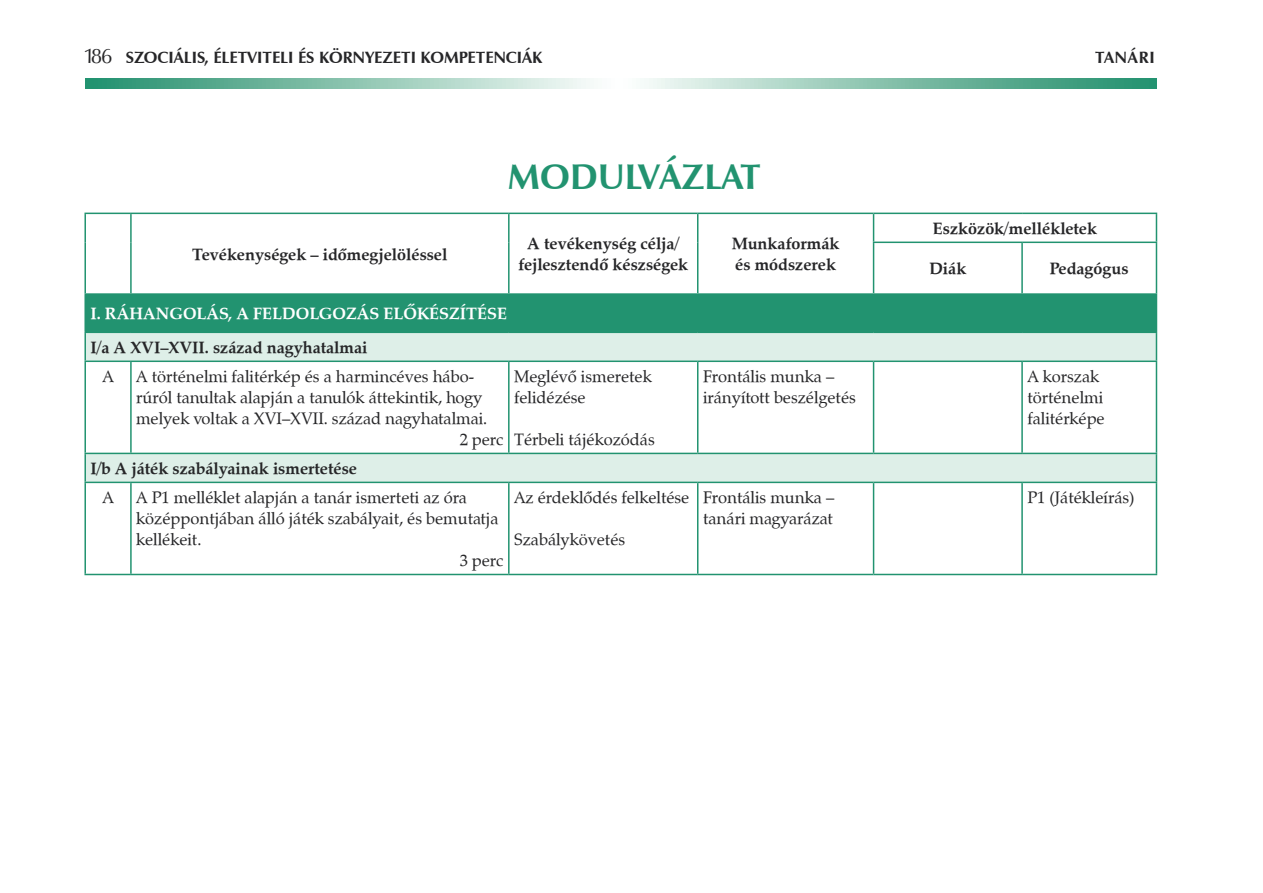
<style>
.page{position:relative;width:1263px;height:893px;background:#fff}
.page>*{position:absolute;margin:0;border:0;box-sizing:border-box;transform-origin:0 0}
.t1{font:700 36px "Zapf Humanist 601 PFL";color:#229370}
.t2{font:16.5px/21px "Zapf Calligraphic 801 PFL";color:#262628}
.t3{font:700 16.5px/21px "Zapf Calligraphic 801 PFL";color:#262628}
.t4{font:700 16.5px/33.6px "Zapf Calligraphic 801 PFL";color:#fff}
.t5{font:700 16.5px "Zapf Humanist 601 PFL";color:#262628}
.s1{font-weight:400;font-size:21px}
.s2{color:#262628}
.s3{font-weight:400}
</style>
<div class="page">
<svg style="left:85px;top:78px;width:1072px;height:11px"></svg>
<div style="left:85px;top:294px;width:1071px;height:38px;background:#229370"></div>
<svg style="left:86px;top:333px;width:1070px;height:149px"></svg>
<hr style="left:84px;top:213px;width:47px;height:1px;background:#229370">
<hr style="left:84px;top:214px;width:2px;height:28px;background:#229370">
<hr style="left:131px;top:213px;width:378px;height:1px;background:#229370">
<hr style="left:130px;top:214px;width:2px;height:28px;background:#229370">
<hr style="left:509px;top:213px;width:189px;height:1px;background:#229370">
<hr style="left:508px;top:214px;width:2px;height:28px;background:#229370">
<hr style="left:698px;top:213px;width:175px;height:1px;background:#229370">
<svg style="left:697px;top:214px;width:1px;height:28px"></svg>
<hr style="left:873px;top:213px;width:149px;height:1px;background:#229370">
<svg style="left:873px;top:214px;width:1px;height:28px"></svg>
<hr style="left:1022px;top:213px;width:135px;height:1px;background:#229370">
<svg style="left:1156px;top:214px;width:1px;height:28px"></svg>
<hr style="left:84px;top:242px;width:2px;height:51px;background:#229370">
<hr style="left:130px;top:242px;width:2px;height:51px;background:#229370">
<hr style="left:508px;top:242px;width:2px;height:51px;background:#229370">
<hr style="left:697px;top:242px;width:1px;height:51px;background:#229370">
<hr style="left:873px;top:242px;width:149px;height:1px;background:#229370">
<hr style="left:873px;top:243px;width:1px;height:50px;background:#229370">
<hr style="left:1022px;top:242px;width:135px;height:1px;background:#229370">
<hr style="left:1021px;top:243px;width:2px;height:50px;background:#229370">
<hr style="left:1156px;top:243px;width:1px;height:50px;background:#229370">
<hr style="left:84px;top:293px;width:47px;height:2px;background:#229370">
<hr style="left:84px;top:295px;width:2px;height:37px;background:#229370">
<hr style="left:131px;top:293px;width:378px;height:2px;background:#229370">
<hr style="left:509px;top:293px;width:189px;height:2px;background:#229370">
<hr style="left:698px;top:293px;width:175px;height:2px;background:#229370">
<hr style="left:873px;top:293px;width:149px;height:2px;background:#229370">
<hr style="left:1022px;top:293px;width:135px;height:2px;background:#229370">
<hr style="left:1156px;top:295px;width:1px;height:37px;background:#229370">
<hr style="left:84px;top:332px;width:47px;height:1px;background:#229370">
<hr style="left:84px;top:333px;width:2px;height:28px;background:#229370">
<hr style="left:131px;top:332px;width:378px;height:1px;background:#229370">
<hr style="left:509px;top:332px;width:189px;height:1px;background:#229370">
<hr style="left:698px;top:332px;width:175px;height:1px;background:#229370">
<hr style="left:873px;top:332px;width:149px;height:1px;background:#229370">
<hr style="left:1022px;top:332px;width:135px;height:1px;background:#229370">
<svg style="left:1156px;top:333px;width:1px;height:28px"></svg>
<hr style="left:84px;top:361px;width:47px;height:1px;background:#229370">
<hr style="left:84px;top:362px;width:2px;height:91px;background:#229370">
<hr style="left:131px;top:361px;width:378px;height:1px;background:#229370">
<hr style="left:130px;top:362px;width:2px;height:91px;background:#229370">
<hr style="left:509px;top:361px;width:189px;height:1px;background:#229370">
<hr style="left:508px;top:362px;width:2px;height:91px;background:#229370">
<hr style="left:698px;top:361px;width:175px;height:1px;background:#229370">
<hr style="left:697px;top:362px;width:1px;height:91px;background:#229370">
<hr style="left:873px;top:361px;width:149px;height:1px;background:#229370">
<hr style="left:873px;top:362px;width:1px;height:91px;background:#229370">
<hr style="left:1022px;top:361px;width:135px;height:1px;background:#229370">
<hr style="left:1021px;top:362px;width:2px;height:91px;background:#229370">
<hr style="left:1156px;top:362px;width:1px;height:91px;background:#229370">
<hr style="left:84px;top:453px;width:47px;height:1px;background:#229370">
<hr style="left:84px;top:454px;width:2px;height:28px;background:#229370">
<hr style="left:131px;top:453px;width:378px;height:1px;background:#229370">
<hr style="left:509px;top:453px;width:189px;height:1px;background:#229370">
<hr style="left:698px;top:453px;width:175px;height:1px;background:#229370">
<hr style="left:873px;top:453px;width:149px;height:1px;background:#229370">
<hr style="left:1022px;top:453px;width:135px;height:1px;background:#229370">
<svg style="left:1156px;top:454px;width:1px;height:28px"></svg>
<hr style="left:84px;top:482px;width:47px;height:1px;background:#229370">
<hr style="left:84px;top:483px;width:2px;height:91px;background:#229370">
<hr style="left:131px;top:482px;width:378px;height:1px;background:#229370">
<hr style="left:130px;top:483px;width:2px;height:91px;background:#229370">
<hr style="left:509px;top:482px;width:189px;height:1px;background:#229370">
<hr style="left:508px;top:483px;width:2px;height:91px;background:#229370">
<hr style="left:698px;top:482px;width:175px;height:1px;background:#229370">
<hr style="left:697px;top:483px;width:1px;height:91px;background:#229370">
<hr style="left:873px;top:482px;width:149px;height:1px;background:#229370">
<hr style="left:873px;top:483px;width:1px;height:91px;background:#229370">
<hr style="left:1022px;top:482px;width:135px;height:1px;background:#229370">
<hr style="left:1021px;top:483px;width:2px;height:91px;background:#229370">
<hr style="left:1156px;top:483px;width:1px;height:91px;background:#229370">
<hr style="left:84px;top:574px;width:47px;height:1px;background:#229370">
<hr style="left:131px;top:574px;width:378px;height:1px;background:#229370">
<hr style="left:509px;top:574px;width:189px;height:1px;background:#229370">
<hr style="left:698px;top:574px;width:175px;height:1px;background:#229370">
<hr style="left:873px;top:574px;width:149px;height:1px;background:#229370">
<hr style="left:1022px;top:574px;width:135px;height:1px;background:#229370">
<p class="t5" style="left:83px;top:47px;width:460px"><span class="s1">186</span> SZOCIÁLIS, ÉLETVITELI ÉS KÖRNYEZETI KOMPETENCIÁK</p>
<p class="t5" style="left:1095px;top:47px;width:61px">TANÁRI</p>
<p class="t1" style="left:508px;top:154px;width:254px">MODULVÁZLAT</p>
<p class="t3" style="left:192px;top:243px;width:257px">Tevékenységek – időmegjelöléssel</p>
<p class="t3" style="left:518px;top:233px;width:171px;text-align:center">A tevékenység célja/ fejlesztendő készségek</p>
<p class="t3" style="left:732px;top:233px;width:109px">Munkaformák és módszerek</p>
<p class="t3" style="left:933px;top:218px;width:166px">Eszközök/mellékletek</p>
<p class="t3" style="left:929px;top:258px;width:38px">Diák</p>
<p class="t3" style="left:1050px;top:258px;width:80px">Pedagógus</p>
<p class="t4" style="left:90px;top:297px;width:418px">I. RÁHANGOLÁS, A FELDOLGOZÁS ELŐKÉSZÍTÉSE<br><span class="s2">I/a A XVI–XVII. század nagyhatalmai</span></p>
<p class="t2" style="left:102px;top:366px;width:13px">A</p>
<p class="t2" style="left:136px;top:366px;width:340px">A történelmi falitérkép és a harmincéves hábo-</p>
<p class="t2" style="left:136px;top:387px;width:347px">rúról tanultak alapján a tanulók áttekintik, hogy</p>
<p class="t2" style="left:136px;top:408px;width:353px">melyek voltak a XVI–XVII. század nagyhatalmai.</p>
<p class="t2" style="left:460px;top:429px;width:45px">2 perc</p>
<p class="t2" style="left:514px;top:366px;width:139px">Meglévô ismeretek felidézése</p>
<p class="t2" style="left:514px;top:429px;width:142px">Térbeli tájékozódás</p>
<p class="t3" style="left:102px;top:454px;width:256px;line-height:29.1px;text-indent:-12px">I/b A játék szabályainak ismertetése<br><span class="s3">A</span></p>
<p class="t2" style="left:136px;top:487px;width:332px">A P1 melléklet alapján a tanár ismerteti az óra</p>
<p class="t2" style="left:136px;top:508px;width:364px">középpontjában álló játék szabályait, és bemutatja</p>
<p class="t2" style="left:136px;top:529px;width:67px">kellékeit.</p>
<p class="t2" style="left:460px;top:550px;width:45px">3 perc</p>
<p class="t2" style="left:514px;top:487px;width:177px">Az érdeklôdés felkeltése</p>
<p class="t2" style="left:514px;top:529px;width:113px">Szabálykövetés</p>
<p class="t2" style="left:703px;top:366px;width:154px">Frontális munka – irányított beszélgetés</p>
<p class="t2" style="left:1027px;top:366px;width:79px">A korszak történelmi falitérképe</p>
<p class="t2" style="left:703px;top:487px;width:133px">Frontális munka – tanári magyarázat</p>
<p class="t2" style="left:1027px;top:487px;width:109px">P1 (Játékleírás)</p>
</div>
